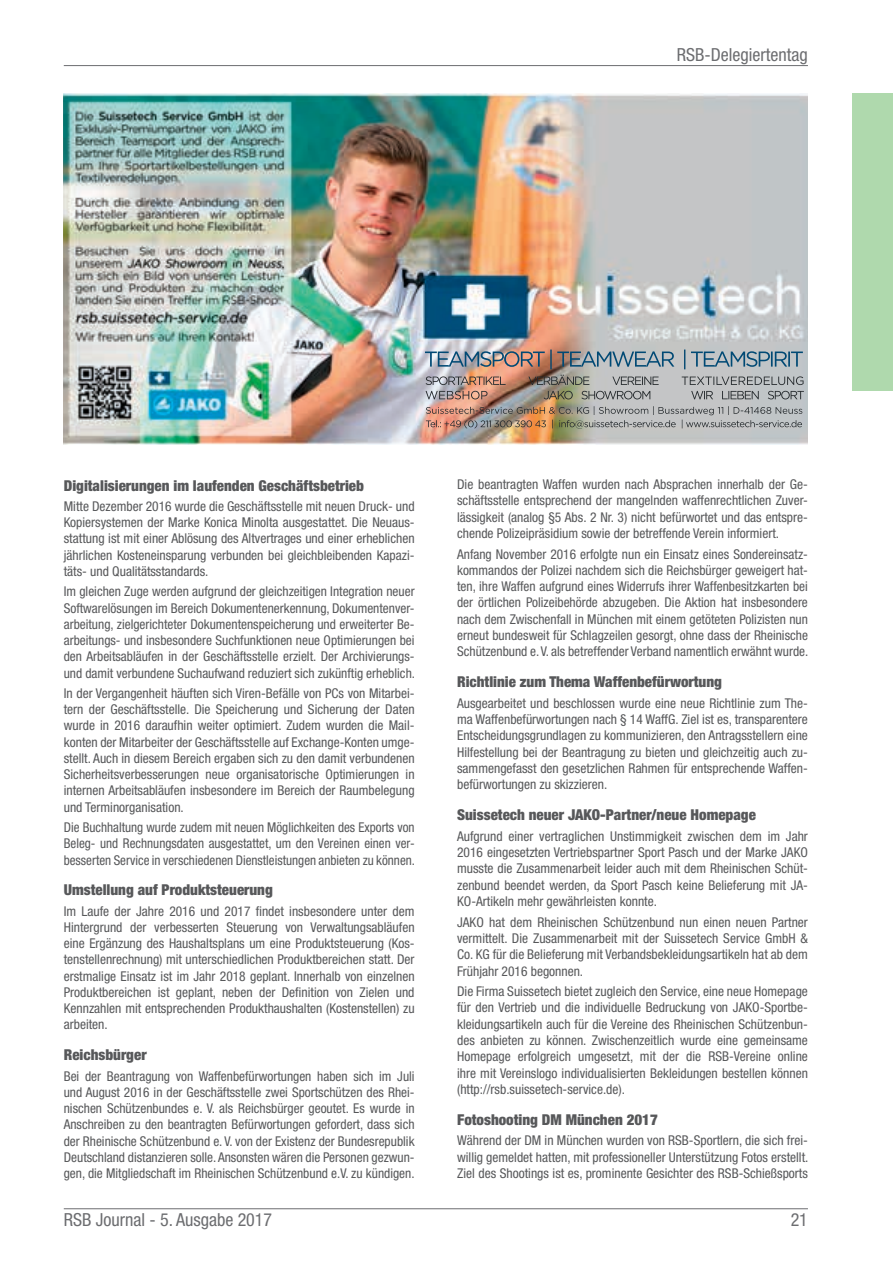
<style>
.page{position:relative;width:893px;height:1263px;background:#fff}
.page>*{position:absolute;margin:0;border:0;box-sizing:border-box;transform-origin:0 0}
.t1{font:condensed 18px "Helvetica Neue";color:#6c6d70}
.t2{font:900 condensed 15px "Helvetica Neue";color:#57585a}
.t3{font:condensed 13.5px/16.2px "Helvetica Neue";color:#57585a;text-align:justify}
</style>
<div class="page">
<div style="left:853px;top:94px;width:40px;height:297px;background:#afd9ad"></div>
<hr style="left:64px;top:1208px;width:744px;height:1px;background:#6c6d70">
<hr style="left:64px;top:65px;width:744px;height:1px;background:#6c6d70">
<img style="left:64px;top:94px;width:744px;height:350px">
<h1 class="t1" style="left:677px;top:44px;width:133px">RSB-Delegiertentag</h1>
<p class="t2" style="left:64px;top:476px;width:302px">Digitalisierungen im laufenden Geschäftsbetrieb</p>
<p class="t3" style="left:64px;top:498px;width:352px">Mitte Dezember 2016 wurde die Geschäftsstelle mit neuen Druck- und Kopiersystemen der Marke Konica Minolta ausgestattet. Die Neuaus&shy;stattung ist mit einer Ablösung des Altvertrages und einer erheblichen jährlichen Kosteneinsparung verbunden bei gleichbleibenden Kapazi&shy;täts- und Qualitätsstandards.</p>
<p class="t3" style="left:64px;top:583px;width:353px">Im gleichen Zuge werden aufgrund der gleichzeitigen Integration neuer Softwarelösungen im Bereich Dokumentenerkennung, Dokumentenver&shy;arbeitung, zielgerichteter Dokumentenspeicherung und erweiterter Be&shy;arbeitungs- und insbesondere Suchfunktionen neue Optimierungen bei den Arbeitsabläufen in der Geschäftsstelle erzielt. Der Archivierungs&shy;und damit verbundene Suchaufwand reduziert sich zukünftig erheblich.</p>
<p class="t3" style="left:64px;top:685px;width:352px">In der Vergangenheit häuften sich Viren-Befälle von PCs von Mitarbei&shy;tern der Geschäftsstelle. Die Speicherung und Sicherung der Daten wurde in 2016 daraufhin weiter optimiert. Zudem wurden die Mail&shy;konten der Mitarbeiter der Geschäftsstelle auf Exchange-Konten umge&shy;stellt. Auch in diesem Bereich ergaben sich zu den damit verbundenen Sicherheitsverbesserungen neue organisatorische Optimierungen in internen Arbeitsabläufen insbesondere im Bereich der Raumbelegung und Terminorganisation.</p>
<p class="t3" style="left:64px;top:819px;width:353px">Die Buchhaltung wurde zudem mit neuen Möglichkeiten des Exports von Beleg- und Rechnungsdaten ausgestattet, um den Vereinen einen ver&shy;besserten Service in verschiedenen Dienstleistungen anbieten zu können.</p>
<p class="t2" style="left:64px;top:881px;width:211px">Umstellung auf Produktsteuerung</p>
<p class="t3" style="left:64px;top:903px;width:352px">Im Laufe der Jahre 2016 und 2017 findet insbesondere unter dem Hintergrund der verbesserten Steuerung von Verwaltungsabläufen eine Ergänzung des Haushaltsplans um eine Produktsteuerung (Kos&shy;tenstellenrechnung) mit unterschiedlichen Produktbereichen statt. Der erstmalige Einsatz ist im Jahr 2018 geplant. Innerhalb von einzelnen Produktbereichen ist geplant, neben der Definition von Zielen und Kennzahlen mit entsprechenden Produkthaushalten (Kostenstellen) zu arbeiten.</p>
<p class="t2" style="left:64px;top:1045px;width:84px">Reichsbürger</p>
<p class="t3" style="left:64px;top:1067px;width:352px">Bei der Beantragung von Waffenbefürwortungen haben sich im Juli und August 2016 in der Geschäftsstelle zwei Sportschützen des Rhei&shy;nischen Schützenbundes e. V. als Reichsbürger geoutet. Es wurde in Anschreiben zu den beantragten Befürwortungen gefordert, dass sich der Rheinische Schützenbund e. V. von der Existenz der Bundesrepublik Deutschland distanzieren solle. Ansonsten wären die Personen gezwun&shy;gen, die Mitgliedschaft im Rheinischen Schützenbund e.V. zu kündigen.</p>
<p class="t3" style="left:457px;top:476px;width:352px">Die beantragten Waffen wurden nach Absprachen innerhalb der Ge&shy;schäftsstelle entsprechend der mangelnden waffenrechtlichen Zuver&shy;lässigkeit (analog §5 Abs. 2 Nr. 3) nicht befürwortet und das entspre&shy;chende Polizeipräsidium sowie der betreffende Verein informiert.</p>
<p class="t3" style="left:457px;top:545px;width:353px">Anfang November 2016 erfolgte nun ein Einsatz eines Sondereinsatz&shy;kommandos der Polizei nachdem sich die Reichsbürger geweigert hat&shy;ten, ihre Waffen aufgrund eines Widerrufs ihrer Waffenbesitzkarten bei der örtlichen Polizeibehörde abzugeben. Die Aktion hat insbesondere nach dem Zwischenfall in München mit einem getöteten Polizisten nun erneut bundesweit für Schlagzeilen gesorgt, ohne dass der Rheinische Schützenbund e. V. als betreffender Verband namentlich erwähnt wurde.</p>
<p class="t2" style="left:457px;top:673px;width:266px">Richtlinie zum Thema Waffenbefürwortung</p>
<p class="t3" style="left:457px;top:695px;width:352px">Ausgearbeitet und beschlossen wurde eine neue Richtlinie zum The&shy;ma Waffenbefürwortungen nach § 14 WaffG. Ziel ist es, transparentere Entscheidungsgrundlagen zu kommunizieren, den Antragsstellern eine Hilfestellung bei der Beantragung zu bieten und gleichzeitig auch zu&shy;sammengefasst den gesetzlichen Rahmen für entsprechende Waffen&shy;befürwortungen zu skizzieren.</p>
<p class="t2" style="left:457px;top:806px;width:300px">Suissetech neuer JAKO-Partner/neue Homepage</p>
<p class="t3" style="left:457px;top:828px;width:352px">Aufgrund einer vertraglichen Unstimmigkeit zwischen dem im Jahr 2016 eingesetzten Vertriebspartner Sport Pasch und der Marke JAKO musste die Zusammenarbeit leider auch mit dem Rheinischen Schüt&shy;zenbund beendet werden, da Sport Pasch keine Belieferung mit JA-KO-Artikeln mehr gewährleisten konnte.</p>
<p class="t3" style="left:457px;top:913px;width:352px">JAKO hat dem Rheinischen Schützenbund nun einen neuen Partner vermittelt. Die Zusammenarbeit mit der Suissetech Service GmbH &amp; Co. KG für die Belieferung mit Verbandsbekleidungsartikeln hat ab dem Frühjahr 2016 begonnen.</p>
<p class="t3" style="left:457px;top:983px;width:352px">Die Firma Suissetech bietet zugleich den Service, eine neue Homepage für den Vertrieb und die individuelle Bedruckung von JAKO-Sportbe&shy;kleidungsartikeln auch für die Vereine des Rheinischen Schützenbun&shy;des anbieten zu können. Zwischenzeitlich wurde eine gemeinsame Homepage erfolgreich umgesetzt, mit der die RSB-Vereine online ihre mit Vereinslogo individualisierten Bekleidungen bestellen können (http://rsb.suissetech-service.de).</p>
<p class="t2" style="left:457px;top:1110px;width:202px">Fotoshooting DM München 2017</p>
<p class="t3" style="left:457px;top:1132px;width:353px">Während der DM in München wurden von RSB-Sportlern, die sich frei&shy;willig gemeldet hatten, mit professioneller Unterstützung Fotos erstellt.<br>Ziel des Shootings ist es, prominente Gesichter des RSB-Schießsports</p>
<h1 class="t1" style="left:64px;top:1209px;width:210px">RSB Journal - 5. Ausgabe 2017</h1>
<h1 class="t1" style="left:791px;top:1209px;width:19px">21</h1>
</div>
